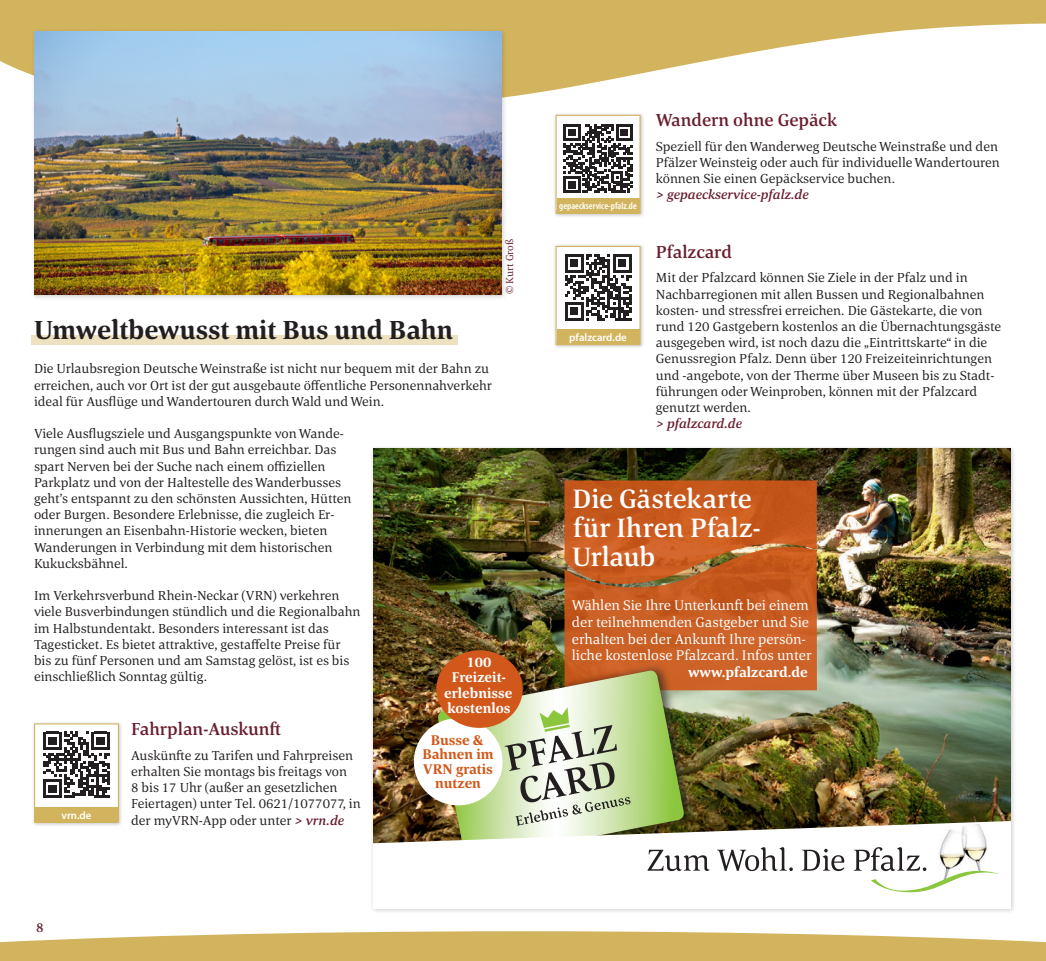
<style>
.page{position:relative;width:1046px;height:961px;background:#fff}
.page>*{position:absolute;margin:0;border:0;box-sizing:border-box;transform-origin:0 0}
.t1{font:500 27.45px/29px "Corda";color:#fff}
.t2{font:700 27px "Corda";color:#231f20}
.t3{font:500 18px "Corda";color:#691e2e}
.t4{font:14.55px/16.8px "Corda";color:#fff}
.t5{font:700 14.55px/15.1px "Corda";color:#fff;text-align:center}
.t6{font:700 14.55px/14.5px "Corda";color:#d1581a;text-align:center}
.t7{font:13.5px/16.2px "Corda";color:#231f20}
.t8{font:italic 500 13.5px "Corda";color:#691e2e}
.t9{font:500 13.5px "Corda";color:#691e2e}
.t10{font:600 10.8px "Myriad Pro";color:#fff}
.t11{font:10.5px "Corda";color:#691e2e}
.t12{font:600 condensed 9.75px "Myriad Pro";color:#fff}
.s1{font-weight:500;font-style:italic;color:#691e2e}
</style>
<div class="page">
<svg style="left:0;top:0;width:1046px;height:97px;fill:#d3b45e"></svg>
<div style="left:31px;top:335px;width:427px;height:9px;background:#ede1bf"></div>
<div style="left:30px;top:28px;width:478px;height:273px;background:#231f20;opacity:.2"></div>
<img style="left:34px;top:32px;width:468px;height:263px">
<div style="left:31px;top:721px;width:92px;height:106px;background:#231f20;opacity:.25"></div>
<div style="left:35px;top:724px;width:83px;height:95px;background:#fff"></div>
<div style="left:34px;top:723px;width:85px;height:100px;border:1px solid #d3b45e"></div>
<div style="left:35px;top:807px;width:83px;height:16px;background:#d3b45e"></div>
<svg style="left:43px;top:732px;width:67px;height:66px"></svg>
<div style="left:553px;top:243px;width:92px;height:106px;background:#231f20;opacity:.25"></div>
<div style="left:556px;top:246px;width:84px;height:95px;background:#fff"></div>
<div style="left:556px;top:246px;width:85px;height:99px;border:1px solid #d3b45e"></div>
<div style="left:557px;top:330px;width:82px;height:15px;background:#d3b45e"></div>
<svg style="left:565px;top:254px;width:66px;height:67px"></svg>
<div style="left:553px;top:112px;width:92px;height:106px;background:#231f20;opacity:.25"></div>
<div style="left:556px;top:115px;width:84px;height:95px;background:#fff"></div>
<div style="left:556px;top:115px;width:85px;height:99px;border:1px solid #d3b45e"></div>
<div style="left:557px;top:199px;width:82px;height:15px;background:#d3b45e"></div>
<svg style="left:564px;top:124px;width:68px;height:69px"></svg>
<svg style="left:0;top:931px;width:1046px;height:30px;background:#d8bd71"></svg>
<div style="left:370px;top:445px;width:647px;height:469px;background:#231f20;opacity:.25"></div>
<img style="left:373px;top:449px;width:638px;height:371px">
<svg style="left:565px;top:480px;width:252px;height:210px;background:#c75d22"></svg>
<div style="left:434px;top:662px;width:262px;height:206px;background:#231f20;opacity:.71"></div>
<img style="left:437px;top:671px;width:248px;height:149px">
<svg style="left:505px;top:707px;width:126px;height:113px;background:#c2cdb1"></svg>
<svg style="left:373px;top:820px;width:638px;height:88px"></svg>
<img style="left:938px;top:824px;width:48px;height:23px">
<svg style="left:648px;top:847px;width:352px;height:47px"></svg>
<div style="left:414px;top:718px;width:89px;height:87px;background:#fff;border-radius:50%"></div>
<div style="left:436px;top:650px;width:87px;height:78px;background:#d1581a;border-radius:50%"></div>
<p class="t11" style="left:503px;top:294px;width:57px;rotate:-90deg">© Kurt Groß</p>
<h2 class="t2" style="left:34px;top:312px;width:421px">Umweltbewusst mit Bus und Bahn</h2>
<p class="t7" style="left:34px;top:360px;width:459px">Die Urlaubsregion Deutsche Weinstraße ist nicht nur bequem mit der Bahn zu erreichen, auch vor Ort ist der gut ausgebaute öffentliche Personennahverkehr ideal für Ausflüge und Wandertouren durch Wald und Wein.</p>
<p class="t7" style="left:34px;top:425px;width:319px">Viele Ausflugsziele und Ausgangspunkte von Wande&shy;rungen sind auch mit Bus und Bahn erreichbar. Das spart Nerven bei der Suche nach einem offiziellen Parkplatz und von der Haltestelle des Wanderbusses geht’s entspannt zu den schönsten Aussichten, Hütten oder Burgen. Besondere Erlebnisse, die zugleich Er&shy;innerungen an Eisenbahn-Historie wecken, bieten Wanderungen in Verbindung mit dem historischen Kukucksbähnel.</p>
<p class="t7" style="left:34px;top:587px;width:328px">Im Verkehrsverbund Rhein-Neckar (VRN) verkehren viele Busverbindungen stündlich und die Regionalbahn im Halbstundentakt. Besonders interessant ist das Tagesticket. Es bietet attraktive, gestaffelte Preise für bis zu fünf Personen und am Samstag gelöst, ist es bis einschließlich Sonntag gültig.</p>
<h3 class="t3" style="left:131px;top:717px;width:151px">Fahrplan-Auskunft</h3>
<p class="t7" style="left:131px;top:747px;width:231px">Auskünfte zu Tarifen und Fahrpreisen erhalten Sie montags bis freitags von<br>8 bis 17 Uhr (außer an gesetzlichen Feiertagen) unter Tel. 0621/1077077, in der myVRN-App oder unter <span class="s1">&gt; vrn.de</span></p>
<p class="t5" style="left:444px;top:654px;width:70px">100<br>Freizeit&shy;erlebnisse kostenlos</p>
<p class="t6" style="left:422px;top:732px;width:73px">Busse &amp;<br>Bahnen im<br>VRN gratis nutzen</p>
<p class="t10" style="left:61px;top:808px;width:32px">vrn.de</p>
<p class="t9" style="left:36px;top:918px;width:9px">8</p>
<p class="t12" style="left:559px;top:200px;width:79px">gepaeckservice-pfalz.de</p>
<p class="t10" style="left:569px;top:331px;width:59px">pfalzcard.de</p>
<h3 class="t3" style="left:656px;top:108px;width:183px">Wandern ohne Gepäck</h3>
<p class="t7" style="left:656px;top:138px;width:346px">Speziell für den Wanderweg Deutsche Weinstraße und den<br>Pfälzer Weinsteig oder auch für individuelle Wandertouren können Sie einen Gepäckservice buchen.</p>
<p class="t8" style="left:656px;top:186px;width:154px">&gt; gepaeckservice-pfalz.de</p>
<h3 class="t3" style="left:656px;top:240px;width:78px">Pfalzcard</h3>
<p class="t7" style="left:656px;top:269px;width:347px">Mit der Pfalzcard können Sie Ziele in der Pfalz und in Nachbarregionen mit allen Bussen und Regionalbahnen kosten- und stressfrei erreichen. Die Gästekarte, die von rund 120 Gastgebern kostenlos an die Übernachtungsgäste ausgegeben wird, ist noch dazu die „Eintrittskarte“ in die Genussregion Pfalz. Denn über 120 Freizeiteinrichtungen und -angebote, von der Therme über Museen bis zu Stadt&shy;führungen oder Weinproben, können mit der Pfalzcard genutzt werden.</p>
<p class="t8" style="left:656px;top:415px;width:88px">&gt; pfalzcard.de</p>
<h1 class="t1" style="left:572px;top:484px;width:190px">Die Gästekarte für Ihren Pfalz-<br>Urlaub</h1>
<p class="t4" style="left:572px;top:596px;width:241px">Wählen Sie Ihre Unterkunft bei einem der teilnehmenden Gastgeber und Sie erhalten bei der Ankunft Ihre persön&shy;liche kostenlose Pfalzcard. Infos unter</p>
<p class="t5" style="left:688px;top:664px;width:121px">www.pfalzcard.de</p>
</div>
